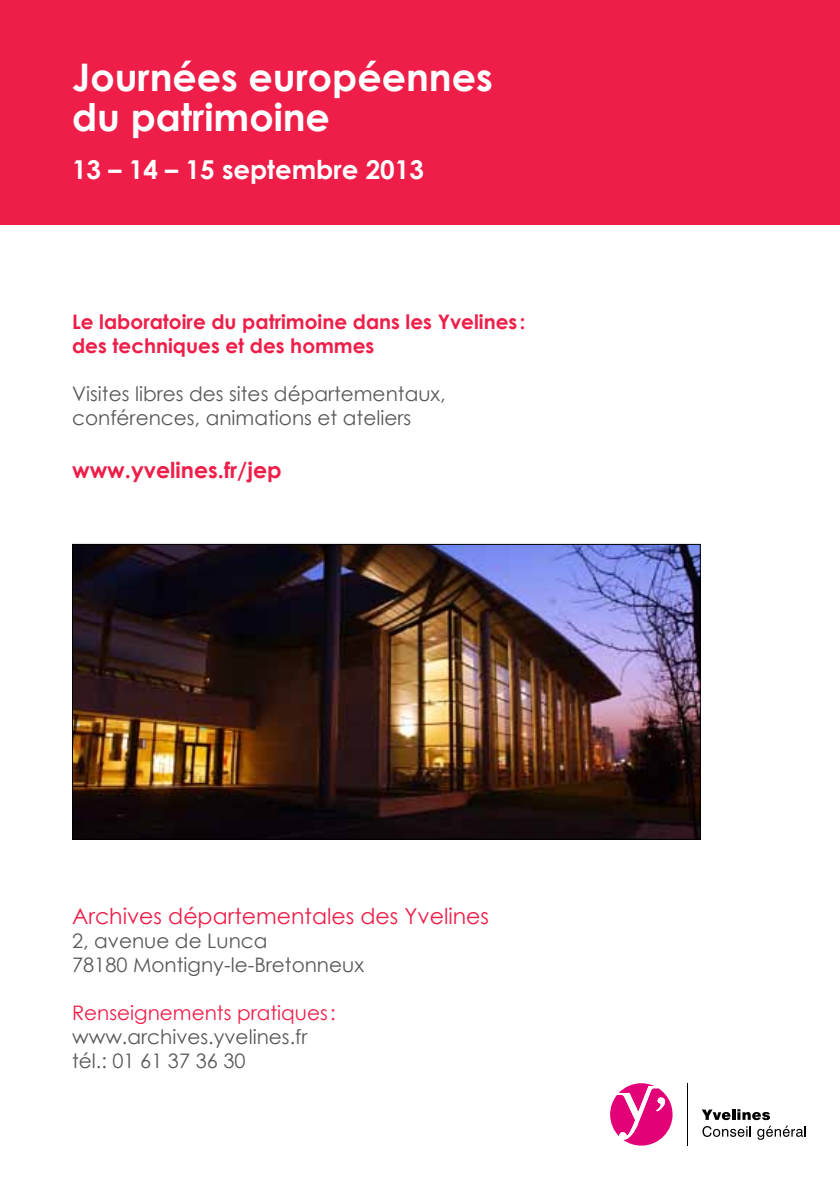
<style>
.page{position:relative;width:840px;height:1191px;background:#fff}
.page>*{position:absolute;margin:0;border:0;box-sizing:border-box;transform-origin:0 0}
.t1{font:700 38px/40px "Century Gothic";color:#fff}
.t2{font:700 26px "Century Gothic";color:#fff}
.t3{font:22px "Century Gothic";color:#ee1e49}
.t4{font:700 22px "Century Gothic";color:#ee1e49}
.t5{font:20px/24px "Century Gothic";color:#58595b}
.t6{font:700 20px/24px "Century Gothic";color:#ee1e49}
.t7{font:20px "Century Gothic";color:#ee1e49}
</style>
<div class="page">
<img style="left:74px;top:546px;width:624px;height:291px">
<div style="left:0;top:0;width:839px;height:224px;background:#ee1e49"></div>
<svg style="left:701px;top:1109px;width:104px;height:30px"></svg>
<svg style="left:610px;top:1083px;width:62px;height:62px"></svg>
<hr style="left:686px;top:1083px;width:1px;height:62px;background:#000">
<h1 class="t1" style="left:72px;top:55px;width:422px">Journées européennes du patrimoine</h1>
<h2 class="t2" style="left:72px;top:150px;width:353px">13 – 14 – 15 septembre 2013</h2>
<p class="t6" style="left:72px;top:309px;width:454px">Le laboratoire du patrimoine dans les Yvelines : des techniques et des hommes</p>
<p class="t5" style="left:72px;top:381px;width:375px">Visites libres des sites départementaux, conférences, animations et ateliers</p>
<p class="t4" style="left:72px;top:453px;width:211px">www.yvelines.fr/jep</p>
<p class="t3" style="left:72px;top:900px;width:418px">Archives départementales des Yvelines</p>
<p class="t5" style="left:72px;top:928px;width:293px">2, avenue de Lunca<br>78180 Montigny-le-Bretonneux</p>
<p class="t7" style="left:72px;top:998px;width:265px">Renseignements pratiques:</p>
<p class="t5" style="left:72px;top:1024px;width:237px">www.archives.yvelines.fr tél.: 01 61 37 36 30</p>
</div>
